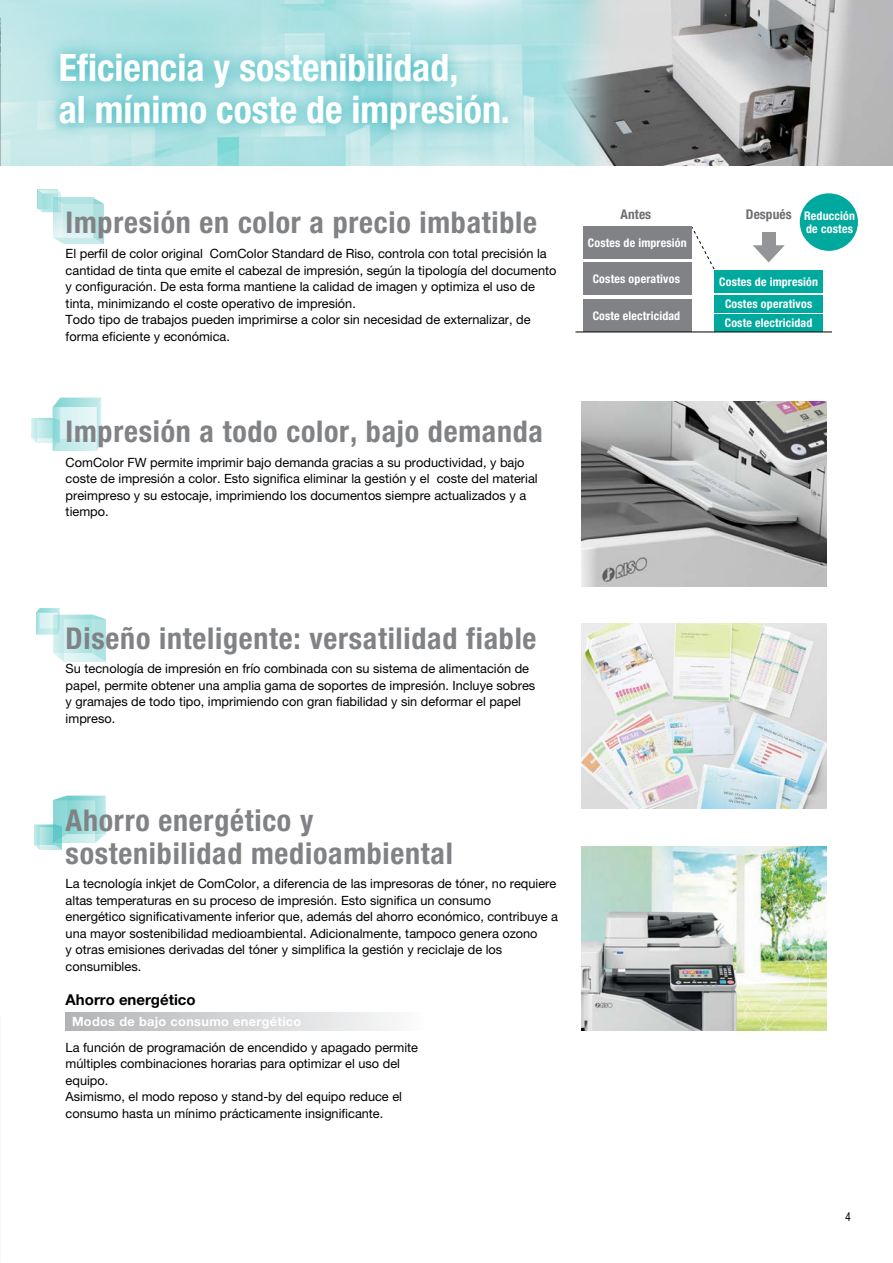
<style>
.page{position:relative;width:893px;height:1263px;background:#fff}
.page>*{position:absolute;margin:0;border:0;box-sizing:border-box;transform-origin:0 0}
.t1{font:700 condensed 37.8px/42px "Helvetica Neue";color:#fff}
.t2{font:700 condensed 30px/33px "Helvetica Neue";letter-spacing:.025em;color:#808285}
.t3{font:700 15px "Helvetica Neue";color:#000}
.t4{font:700 condensed 13.35px "Helvetica Neue";letter-spacing:.005em;color:#6d6e71}
.t5{font:12.75px/16.5px "Helvetica Neue";color:#000}
.t6{font:700 12.75px "Helvetica Neue";letter-spacing:.025em;color:#fff}
.t7{font:12px "Arial Narrow";color:#000}
.t8{font:700 condensed 11.85px/21.5px "Helvetica Neue";letter-spacing:.015em;color:#fff;text-align:center}
</style>
<div class="page">
<svg style="left:34px;top:796px;width:72px;height:53px"></svg>
<svg style="left:38px;top:190px;width:66px;height:54px"></svg>
<svg style="left:31px;top:397px;width:70px;height:54px"></svg>
<svg style="left:53px;top:407px;width:44px;height:44px;background:#cfeeed"></svg>
<svg style="left:36px;top:608px;width:70px;height:53px"></svg>
<svg style="left:0;top:0;width:761px;height:166px;background:#bbe4e6"></svg>
<img style="left:527px;top:0;width:366px;height:165px">
<img style="left:32px;top:22px;width:506px;height:138px">
<svg style="left:691px;top:227px;width:29px;height:44px"></svg>
<div style="left:583px;top:226px;width:109px;height:32px;background:#808285"></div>
<div style="left:583px;top:262px;width:109px;height:33px;background:#808285"></div>
<div style="left:583px;top:299px;width:109px;height:33px;background:#808285"></div>
<div style="left:714px;top:315px;width:109px;height:17px;background:#00a99d"></div>
<div style="left:714px;top:295px;width:109px;height:17px;background:#00a99d"></div>
<div style="left:714px;top:271px;width:109px;height:22px;background:#00a99d"></div>
<hr style="left:575px;top:332px;width:257px;height:1px;background:#000">
<div style="left:762px;top:232px;width:13px;height:19px;background:#939598"></div>
<svg style="left:753px;top:245px;width:32px;height:17px"></svg>
<div style="left:800px;top:193px;width:58px;height:58px;background:#00a99d;border-radius:50%"></div>
<img style="left:582px;top:402px;width:245px;height:184px">
<img style="left:582px;top:624px;width:245px;height:185px">
<img style="left:582px;top:846px;width:245px;height:185px">
<div style="left:66px;top:1013px;width:359px;height:17px;background:linear-gradient(to right,#b1b3b6,#fbfcfc)"></div>
<h1 class="t1" style="left:59px;top:46px;width:453px">Eficiencia y sostenibilidad,<br>al mínimo coste de impresión.</h1>
<h2 class="t2" style="left:66px;top:206px;width:473px">Impresión en color a precio imbatible</h2>
<p class="t5" style="left:66px;top:245px;width:492px">El perfil de color original ComColor Standard de Riso, controla con total precisión la cantidad de tinta que emite el cabezal de impresión, según la tipología del documento y configuración. De esta forma mantiene la calidad de imagen y optimiza el uso de tinta, minimizando el coste operativo de impresión.<br>Todo tipo de trabajos pueden imprimirse a color sin necesidad de externalizar, de forma eficiente y económica.</p>
<h2 class="t2" style="left:66px;top:414px;width:479px">Impresión a todo color, bajo demanda</h2>
<p class="t5" style="left:66px;top:454px;width:474px">ComColor FW permite imprimir bajo demanda gracias a su productividad, y bajo coste de impresión a color. Esto significa eliminar la gestión y el coste del material preimpreso y su estocaje, imprimiendo los documentos siempre actualizados y a tiempo.</p>
<p class="t4" style="left:620px;top:206px;width:32px">Antes</p>
<p class="t4" style="left:746px;top:206px;width:47px">Después</p>
<p class="t8" style="left:804px;top:210px;width:53px;line-height:12.5px;text-align:left">Reducción de costes</p>
<p class="t8" style="left:588px;top:232px;width:100px">Costes de impresión</p>
<p class="t8" style="left:593px;top:268px;width:89px">Costes operativos</p>
<p class="t8" style="left:593px;top:305px;width:89px">Coste electricidad</p>
<p class="t8" style="left:719px;top:271px;width:100px">Costes de impresión<br>Costes operativos</p>
<p class="t8" style="left:725px;top:312px;width:89px">Coste electricidad</p>
<h2 class="t2" style="left:66px;top:621px;width:472px">Diseño inteligente: versatilidad fiable</h2>
<p class="t5" style="left:66px;top:660px;width:471px">Su tecnología de impresión en frío combinada con su sistema de alimentación de papel, permite obtener una amplia gama de soportes de impresión. Incluye sobres y gramajes de todo tipo, imprimiendo con gran fiabilidad y sin deformar el papel impreso.</p>
<h2 class="t2" style="left:66px;top:803px;width:389px">Ahorro energético y sostenibilidad medioambiental</h2>
<p class="t5" style="left:66px;top:875px;width:494px">La tecnología inkjet de ComColor, a diferencia de las impresoras de tóner, no requiere altas temperaturas en su proceso de impresión. Esto significa un consumo<br>energético significativamente inferior que, además del ahorro económico, contribuye a una mayor sostenibilidad medioambiental. Adicionalmente, tampoco genera ozono<br>y otras emisiones derivadas del tóner y simplifica la gestión y reciclaje de los consumibles.</p>
<p class="t3" style="left:66px;top:990px;width:131px">Ahorro energético</p>
<p class="t6" style="left:72px;top:1014px;width:231px">Modos de bajo consumo energético</p>
<p class="t5" style="left:66px;top:1039px;width:354px">La función de programación de encendido y apagado permite múltiples combinaciones horarias para optimizar el uso del equipo.<br>Asimismo, el modo reposo y stand-by del equipo reduce el consumo hasta un mínimo prácticamente insignificante.</p>
<p class="t7" style="left:846px;top:1208px;width:7px">4</p>
</div>
